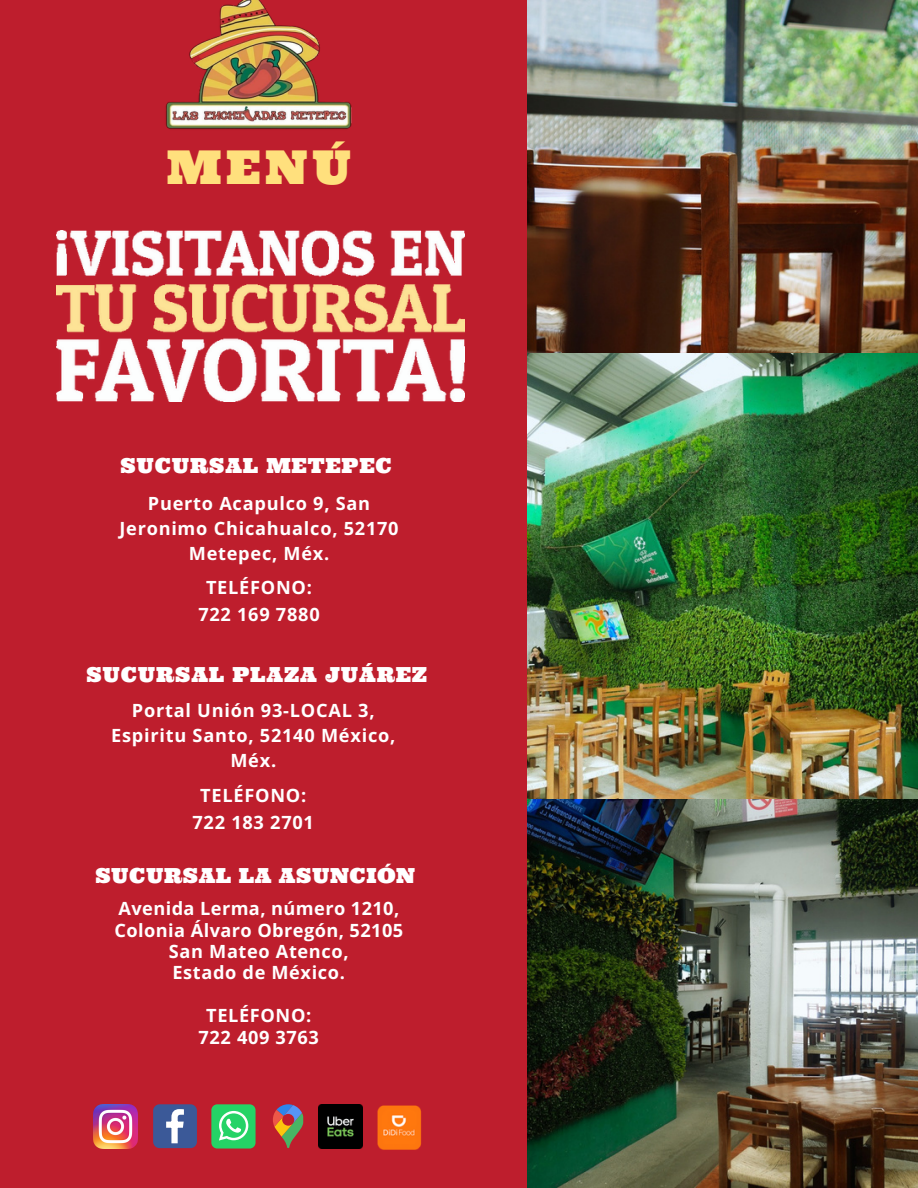
<style>
.page{position:relative;width:918px;height:1188px;background:#be1e2d}
.page>*{position:absolute;margin:0;border:0;box-sizing:border-box;transform-origin:0 0}
.t1{font:46.65px "Ultra";color:#ffe07d}
.t2{font:20.85px "Ultra";letter-spacing:.04em;color:#fff}
.t3{font:700 18.15px/24.8px "Open Sans";letter-spacing:.04em;color:#fff;text-align:center}
</style>
<div class="page">
<img style="left:527px;top:0;width:391px;height:353px">
<img style="left:527px;top:353px;width:391px;height:447px">
<img style="left:527px;top:800px;width:391px;height:388px">
<img style="left:94px;top:1104px;width:43px;height:44px">
<svg style="left:153px;top:1104px;width:44px;height:44px;background:#5d71a5"></svg>
<div style="left:211px;top:1104px;width:45px;height:45px;background:#25d366;border-radius:6px"></div>
<svg style="left:219px;top:1111px;width:29px;height:30px"></svg>
<svg style="left:273px;top:1104px;width:30px;height:44px"></svg>
<img style="left:319px;top:1104px;width:44px;height:44px">
<img style="left:377px;top:1105px;width:44px;height:45px">
<img style="left:166px;top:0;width:186px;height:130px">
<img style="left:56px;top:230px;width:408px;height:171px">
<p class="t1" style="left:167px;top:137px;width:186px">MENÚ</p>
<p class="t2" style="left:120px;top:452px;width:273px">SUCURSAL METEPEC</p>
<p class="t3" style="left:119px;top:491px;width:281px">Puerto Acapulco 9, San<br>Jeronimo Chicahualco, 52170<br>Metepec, Méx.</p>
<p class="t3" style="left:206px;top:575px;width:107px">TELÉFONO:</p>
<p class="t3" style="left:198px;top:602px;width:123px">722 169 7880</p>
<p class="t2" style="left:86px;top:661px;width:342px">SUCURSAL PLAZA JUÁREZ</p>
<h3 class="t3" style="left:111px;top:698px;width:286px">Portal Unión 93-LOCAL 3,<br>Espiritu Santo, 52140 México,<br>Méx.</h3>
<p class="t3" style="left:200px;top:782px;width:108px">TELÉFONO:</p>
<p class="t3" style="left:193px;top:809px;width:123px">722 183 2701</p>
<p class="t2" style="left:95px;top:862px;width:321px">SUCURSAL LA ASUNCIÓN</p>
<p class="t3" style="left:115px;top:898px;width:290px;line-height:21.3px;text-align:left">Avenida Lerma, número 1210,<br>Colonia Álvaro Obregón, 52105</p>
<p class="t3" style="left:169px;top:939px;width:181px">San Mateo Atenco,</p>
<h2 class="t3" style="left:172px;top:960px;width:174px">Estado de México.</h2>
<p class="t3" style="left:199px;top:1004px;width:122px;line-height:21.3px">TELÉFONO:<br>722 409 3763</p>
</div>
